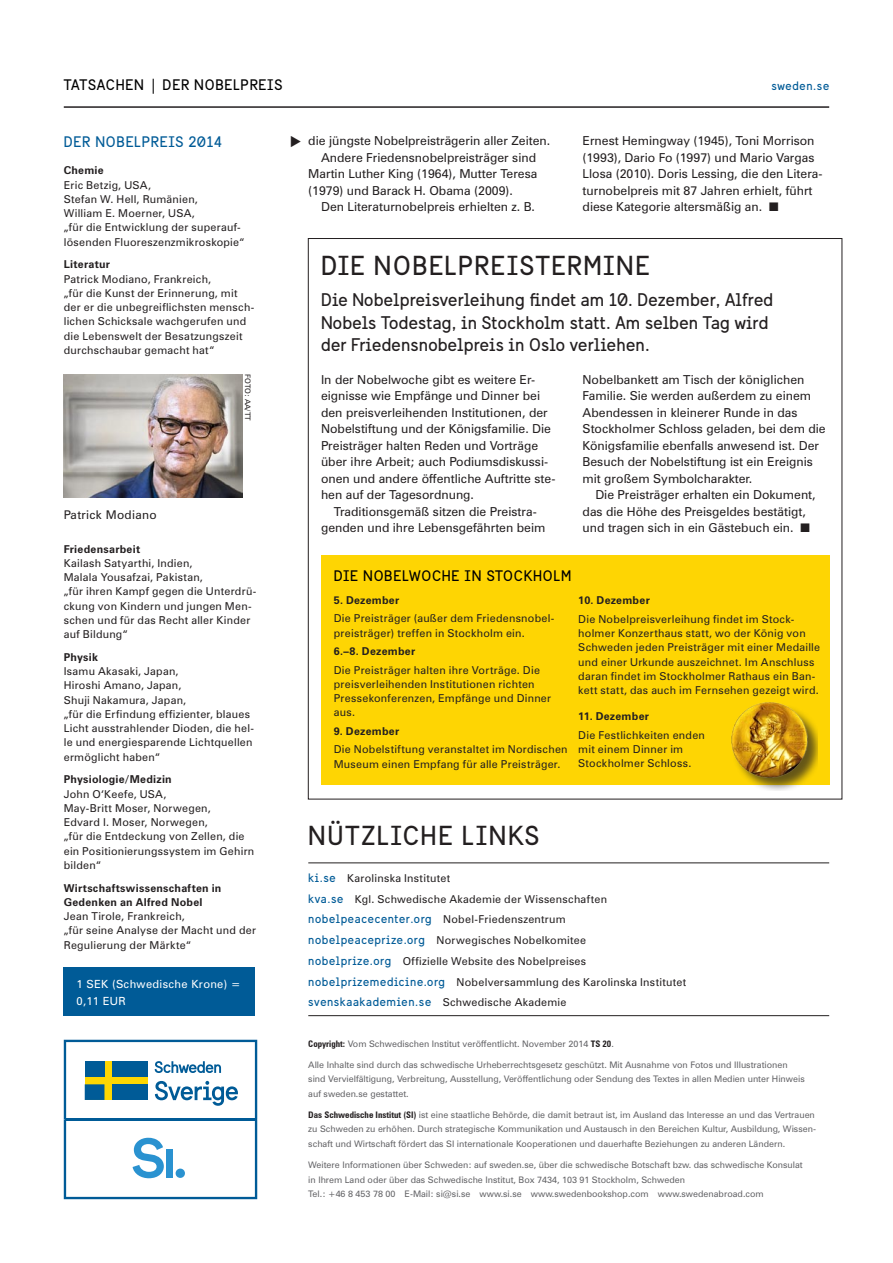
<style>
.page{position:relative;width:893px;height:1263px;background:#fff}
.page>*{position:absolute;margin:0;border:0;box-sizing:border-box;transform-origin:0 0}
.t1{font:27px "Sweden Sans";letter-spacing:.065em;color:#231f20}
.t2{font:18px/22.5px "Sweden Sans";letter-spacing:.01em;color:#231f20}
.t3{font:15px "Sweden Sans";letter-spacing:.05em;color:#000}
.t4{font:15px "Sweden Sans";letter-spacing:.05em;color:#005b97}
.t5{font:12.3px/16.5px "Zurich BT";color:#231f20}
.t6{font:12px "Sweden Sans";letter-spacing:.05em;color:#005b97}
.t7{font:12px "Zurich BT";letter-spacing:.025em;color:#231f20}
.t8{font:11.25px/16.5px "Zurich BT";letter-spacing:.025em;color:#fff}
.t9{font:10.8px/14.2px "Zurich BT";letter-spacing:.02em;color:#231f20}
.t10{font:700 10.8px/14.2px "Zurich BT";letter-spacing:.02em;color:#231f20}
.t11{font:9px/14.7px "Zurich BT";color:#636366}
.t12{font:7.5px "Zurich BT";color:#231f20}
.s1{font-family:"Sweden Sans";font-size:12px;color:#005b97}
.s2{font-family:"Zurich BT";font-size:10.8px;color:#231f20}
.s3{font-weight:700;font-stretch:condensed;color:#231f20}
</style>
<div class="page">
<svg style="left:64px;top:1040px;width:193px;height:159px"></svg>
<hr style="left:64px;top:106px;width:765px;height:2px;background:#231f20">
<hr style="left:308px;top:862px;width:521px;height:1px;background:#231f20">
<hr style="left:308px;top:1015px;width:521px;height:1px;background:#231f20">
<div style="left:321px;top:555px;width:508px;height:229px;background:#fed503"></div>
<div style="left:726px;top:701px;width:92px;height:90px;background:#231f20;opacity:.7"></div>
<img style="left:726px;top:701px;width:86px;height:78px">
<img style="left:64px;top:374px;width:178px;height:123px">
<div style="left:64px;top:967px;width:191px;height:49px;background:#005b97"></div>
<h3 class="t3" style="left:64px;top:76px;width:220px">Tatsachen | Der Nobelpreis</h3>
<h3 class="t4" style="left:64px;top:133px;width:42px">DER NOBELPREIS</h3>
<h3 class="t4" style="left:189px;top:133px;width:35px">2014</h3>
<p class="t10" style="left:64px;top:163px;width:42px">Chemie</p>
<p class="t9" style="left:64px;top:178px;width:182px">Eric Betzig, USA,<br>Stefan W. Hell, Rumänien,<br>William E. Moerner, USA,<br>„für die Entwicklung der superauf&shy;lösenden Fluoreszenzmikroskopie“</p>
<p class="t10" style="left:64px;top:257px;width:48px">Literatur</p>
<p class="t9" style="left:64px;top:271px;width:192px">Patrick Modiano, Frankreich,<br>„für die Kunst der Erinnerung, mit der er die unbegreiflichsten mensch&shy;lichen Schicksale wachgerufen und die Lebenswelt der Besatzungszeit durchschaubar gemacht hat“</p>
<p class="t7" style="left:64px;top:508px;width:94px">Patrick Modiano</p>
<p class="t12" style="left:252px;top:374px;width:48px;rotate:90deg">FOTO: AA/TT</p>
<p class="t10" style="left:64px;top:541px;width:78px">Friedensarbeit</p>
<p class="t9" style="left:64px;top:556px;width:194px">Kailash Satyarthi, Indien,<br>Malala Yousafzai, Pakistan,<br>„für ihren Kampf gegen die Unterdrü&shy;ckung von Kindern und jungen Men&shy;schen und für das Recht aller Kinder auf Bildung“</p>
<p class="t10" style="left:64px;top:650px;width:36px">Physik</p>
<p class="t9" style="left:64px;top:664px;width:192px">Isamu Akasaki, Japan,<br>Hiroshi Amano, Japan,<br>Shuji Nakamura, Japan,<br>„für die Erfindung effizienter, blaues<br>Licht ausstrahlender Dioden, die hel&shy;le und energiesparende Lichtquellen ermöglicht haben“</p>
<p class="t10" style="left:64px;top:772px;width:109px">Physiologie/Medizin</p>
<p class="t9" style="left:64px;top:786px;width:192px">John O‘Keefe, USA,<br>May-Britt Moser, Norwegen,<br>Edvard I. Moser, Norwegen,<br>„für die Entdeckung von Zellen, die ein Positionierungssystem im Gehirn bilden“</p>
<p class="t10" style="left:64px;top:880px;width:159px">Wirtschaftswissenschaften in<br>Gedenken an Alfred Nobel</p>
<p class="t9" style="left:64px;top:909px;width:194px">Jean Tirole, Frankreich,<br>„für seine Analyse der Macht und der<br>Regulierung der Märkte“</p>
<p class="t8" style="left:77px;top:976px;width:165px">1 SEK (Schwedische Krone) =<br>0,11 EUR</p>
<p class="t5" style="left:308px;top:133px;width:243px">die jüngste Nobelpreisträgerin aller Zeiten.</p>
<p class="t5" style="left:321px;top:149px;width:217px">Andere Friedensnobelpreisträger sind</p>
<p class="t5" style="left:308px;top:166px;width:231px">Martin Luther King (1964), Mutter Teresa</p>
<p class="t5" style="left:308px;top:182px;width:206px">(1979) und Barack H. Obama (2009).</p>
<p class="t5" style="left:321px;top:199px;width:215px">Den Literaturnobelpreis erhielten z. B.</p>
<p class="t6" style="left:771px;top:78px;width:59px">sweden.se</p>
<p class="t5" style="left:583px;top:133px;width:242px">Ernest Hemingway (1945), Toni Morrison (1993), Dario Fo (1997) und Mario Vargas Llosa (2010). Doris Lessing, die den Litera&shy;turnobelpreis mit 87 Jahren erhielt, führt diese Kategorie altersmäßig an. ■</p>
<h1 class="t1" style="left:321px;top:250px;width:70px">DIE NOBELPREIS</h1>
<h1 class="t1" style="left:536px;top:250px;width:84px">TERMINE</h1>
<h2 class="t2" style="left:321px;top:289px;width:454px">Die Nobelpreisverleihung findet am 10. Dezember, Alfred<br>Nobels Todestag, in Stockholm statt. Am selben Tag wird der Friedensnobelpreis in Oslo verliehen.</h2>
<p class="t5" style="left:321px;top:371px;width:216px">In der Nobelwoche gibt es weitere Er-</p>
<p class="t5" style="left:321px;top:387px;width:221px">eignisse wie Empfänge und Dinner bei</p>
<p class="t5" style="left:321px;top:404px;width:228px">den preisverleihenden Institutionen, der</p>
<p class="t5" style="left:321px;top:420px;width:232px">Nobelstiftung und der Königsfamilie. Die</p>
<p class="t5" style="left:321px;top:437px;width:219px">Preisträger halten Reden und Vorträge</p>
<p class="t5" style="left:321px;top:453px;width:229px">über ihre Arbeit; auch Podiumsdiskussi-</p>
<p class="t5" style="left:321px;top:470px;width:236px">onen und andere öffentliche Auftritte ste-</p>
<p class="t5" style="left:321px;top:486px;width:154px">hen auf der Tagesordnung.</p>
<p class="t5" style="left:334px;top:503px;width:204px">Traditionsgemäß sitzen die Preistra-</p>
<p class="t5" style="left:321px;top:519px;width:226px">genden und ihre Lebensgefährten beim</p>
<p class="t5" style="left:583px;top:371px;width:245px">Nobelbankett am Tisch der königlichen Familie. Sie werden außerdem zu einem Abendessen in kleinerer Runde in das Stockholmer Schloss geladen, bei dem die Königsfamilie ebenfalls anwesend ist. Der Besuch der Nobelstiftung ist ein Ereignis mit großem Symbolcharakter.</p>
<p class="t5" style="left:583px;top:486px;width:235px;text-indent:13px">Die Preisträger erhalten ein Dokument, das die Höhe des Preisgeldes bestätigt, und tragen sich in ein Gästebuch ein. ■</p>
<h3 class="t3" style="left:334px;top:567px;width:40px">DIE NOBEL</h3>
<h3 class="t3" style="left:409px;top:567px;width:23px">WOCHE</h3>
<h3 class="t3" style="left:465px;top:567px;width:79px">IN STOC KHOL</h3>
<h3 class="t3" style="left:561px;top:567px;width:12px">M</h3>
<p class="t10" style="left:334px;top:593px;width:67px">5. Dezember</p>
<p class="t9" style="left:334px;top:611px;width:222px">Die Preisträger (außer dem Friedensnobel&shy;preisträger) treffen in Stockholm ein.</p>
<p class="t10" style="left:334px;top:644px;width:83px">6.–8. Dezember</p>
<p class="t9" style="left:334px;top:662px;width:219px">Die Preisträger halten ihre Vorträge. Die preisverleihenden Institutionen richten Pressekonferenzen, Empfänge und Dinner aus.</p>
<p class="t10" style="left:334px;top:724px;width:67px">9. Dezember</p>
<p class="t9" style="left:334px;top:742px;width:235px">Die Nobelstiftung veranstaltet im Nordischen<br>Museum einen Empfang für alle Preisträger.</p>
<p class="t10" style="left:578px;top:593px;width:73px">10. Dezember</p>
<p class="t9" style="left:578px;top:612px;width:243px">Die Nobelpreisverleihung findet im Stock&shy;holmer Konzerthaus statt, wo der König von Schweden jeden Preisträger mit einer Medaille und einer Urkunde auszeichnet. Im Anschluss daran findet im Stockholmer Rathaus ein Ban&shy;kett statt, das auch im Fernsehen gezeigt wird.</p>
<p class="t10" style="left:578px;top:709px;width:72px">11. Dezember</p>
<p class="t9" style="left:578px;top:727px;width:128px">Die Festlichkeiten enden mit einem Dinner im<br>Stockholmer Schloss.</p>
<h1 class="t1" style="left:308px;top:819px;width:233px">Nützliche Links</h1>
<p class="t9" style="left:308px;top:867px;width:380px;line-height:20.7px"><span class="s1">ki.se</span> Karolinska Institutet<br><span class="s1">kva.se</span> Kgl. Schwedische Akademie der Wissenschaften <span class="s1">nobelpeacecenter.org</span> Nobel-Friedenszentrum<br><span class="s1">nobelpeaceprize.org</span> Norwegisches Nobelkomitee<br><span class="s1">nobelprize.org</span> Offizielle Website des Nobelpreises <span class="s1">nobelprizemedicine.org</span> Nobelversammlung des Karolinska Institutet</p>
<p class="t6" style="left:308px;top:995px;width:260px">svenskaakademien.se <span class="s2">Schwedische Akademie</span></p>
<p class="t11" style="left:308px;top:1036px;width:307px"><span class="s3">Copyright:</span> Vom Schwedischen Institut veröffentlicht. November 2014 <span class="s3">TS 20</span>.</p>
<p class="t11" style="left:308px;top:1057px;width:498px">Alle Inhalte sind durch das schwedische Urheberrechtsgesetz geschützt. Mit Ausnahme von Fotos und Illustrationen sind Vervielfältigung, Verbreitung, Ausstellung, Veröffentlichung oder Sendung des Textes in allen Medien unter Hinweis auf sweden.se gestattet.</p>
<p class="t11" style="left:308px;top:1107px;width:509px"><span class="s3">Das Schwedische Institut (SI)</span> ist eine staatliche Behörde, die damit betraut ist, im Ausland das Interesse an und das Vertrauen zu Schweden zu erhöhen. Durch strategische Kommunikation und Austausch in den Bereichen Kultur, Ausbildung, Wissen&shy;schaft und Wirtschaft fördert das SI internationale Kooperationen und dauerhafte Beziehungen zu anderen Ländern.</p>
<p class="t11" style="left:308px;top:1157px;width:496px">Weitere Informationen über Schweden: auf sweden.se, über die schwedische Botschaft bzw. das schwedische Konsulat in Ihrem Land oder über das Schwedische Institut, Box 7434, 103 91 Stockholm, Schweden<br>Tel.: +46 8 453 78 00 E-Mail: si@si.se www.si.se www.swedenbookshop.com www.swedenabroad.com</p>
</div>
